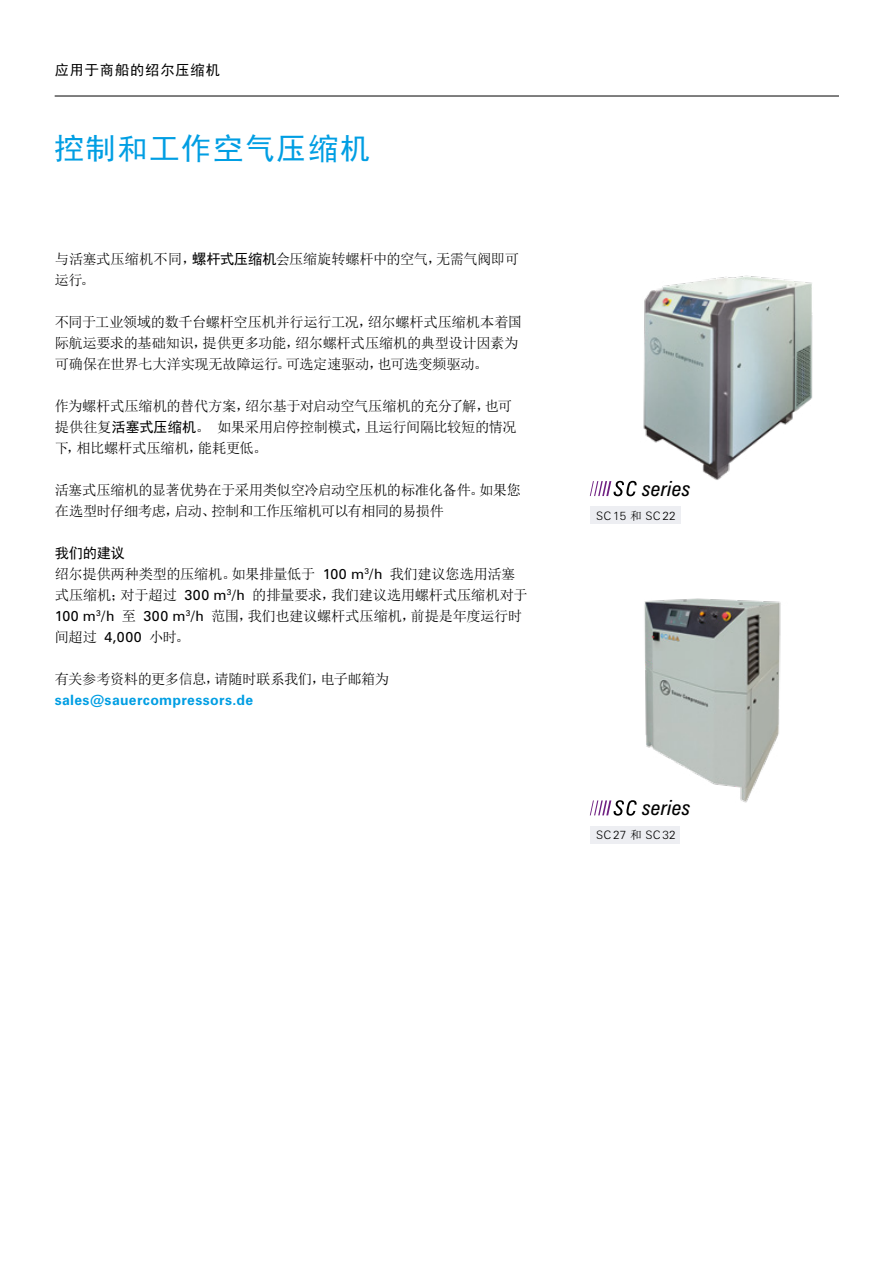
<style>
.page{position:relative;width:893px;height:1263px;background:#fff}
.page>*{position:absolute;margin:0;border:0;box-sizing:border-box;transform-origin:0 0}
.überschrift_orange_a{font:30px "Sim Hei";letter-spacing:.06em;color:#009ee3}
.Product_range_-_Date{font:italic condensed 20.85px "Zurich BT";letter-spacing:.01em;color:#000}
.fließ{font:14.25px/21px "Sim Sun";letter-spacing:-.025em;color:#000}
.fließ-2{font:14.25px "Sim Hei";letter-spacing:.06em;color:#000}
.fließ_negativ{font:300 11.7px "Zurich BT";letter-spacing:.02em;color:#000}
.s1{font-family:"Sim Hei"}
.s2{font-family:"Zurich BT"}
.s3{font-family:"Zurich BT";font-weight:700;color:#009ee3}
.s4{font-family:"Sim Sun";font-weight:400}
</style>
<div class="page">
<hr style="left:55px;top:96px;width:784px;height:1px;background:#000">
<img style="left:633px;top:275px;width:180px;height:206px">
<div style="left:590px;top:507px;width:91px;height:17px;background:#edeef2"></div>
<svg style="left:590px;top:481px;width:47px;height:15px"></svg>
<img style="left:644px;top:598px;width:137px;height:205px">
<div style="left:590px;top:826px;width:90px;height:17px;background:#edeef2"></div>
<svg style="left:590px;top:800px;width:47px;height:16px"></svg>
<p class="fließ-2" style="left:55px;top:63px;width:167px">应用于商船的绍尔压缩机</p>
<p class="überschrift_orange_a" style="left:54px;top:133px;width:318px">控制和工作空气压缩机</p>
<p class="fließ" style="left:55px;top:248px;width:466px">与活塞式压缩机不同，<span class="s1">螺杆式压缩机</span>会压缩旋转螺杆中的空气，无需气阀即可运行。</p>
<p class="fließ" style="left:55px;top:311px;width:469px">不同于工业领域的数千台螺杆空压机并行运行工况，绍尔螺杆式压缩机本着国际航运要求的基础知识，提供更多功能，绍尔螺杆式压缩机的典型设计因素为可确保在世界七大洋实现无故障运行。可选定速驱动，也可选变频驱动。</p>
<p class="fließ" style="left:55px;top:395px;width:464px">作为螺杆式压缩机的替代方案，绍尔基于对启动空气压缩机的充分了解，也可提供往复<span class="s1">活塞式压缩机</span>。如果采用启停控制模式，且运行间隔比较短的情况下，相比螺杆式压缩机，能耗更低。</p>
<p class="fließ" style="left:55px;top:479px;width:468px">活塞式压缩机的显著优势在于采用类似空冷启动空压机的标准化备件。如果您在选型时仔细考虑，启动、控制和工作压缩机可以有相同的易损件</p>
<p class="fließ-2" style="left:55px;top:546px;width:72px">我们的建议</p>
<p class="fließ" style="left:55px;top:563px;width:475px">绍尔提供两种类型的压缩机。如果排量低于 <span class="s2">100 m</span><sup>3</sup><span class="s2">/h</span> 我们建议您选用活塞式压缩机；对于超过 <span class="s2">300 m</span><sup>3</sup><span class="s2">/h</span> 的排量要求，我们建议选用螺杆式压缩机对于<span class="s2">100 m</span><sup>3</sup><span class="s2">/h</span> 至 <span class="s2">300 m</span><sup>3</sup><span class="s2">/h</span> 范围，我们也建议螺杆式压缩机，前提是年度运行时间超过 <span class="s2">4,000</span> 小时。</p>
<p class="fließ" style="left:55px;top:668px;width:336px">有关参考资料的更多信息，请随时联系我们，电子邮箱为<span class="s3">sales@sauercompressors.de</span></p>
<p class="Product_range_-_Date" style="left:642px;top:476px;width:50px">series</p>
<p class="fließ_negativ" style="left:596px;top:509px;width:81px">SC 15 <span class="s4">和</span> SC22</p>
<p class="Product_range_-_Date" style="left:642px;top:795px;width:50px">series</p>
<p class="fließ_negativ" style="left:596px;top:827px;width:81px">SC 27 <span class="s4">和</span> SC32</p>
</div>
